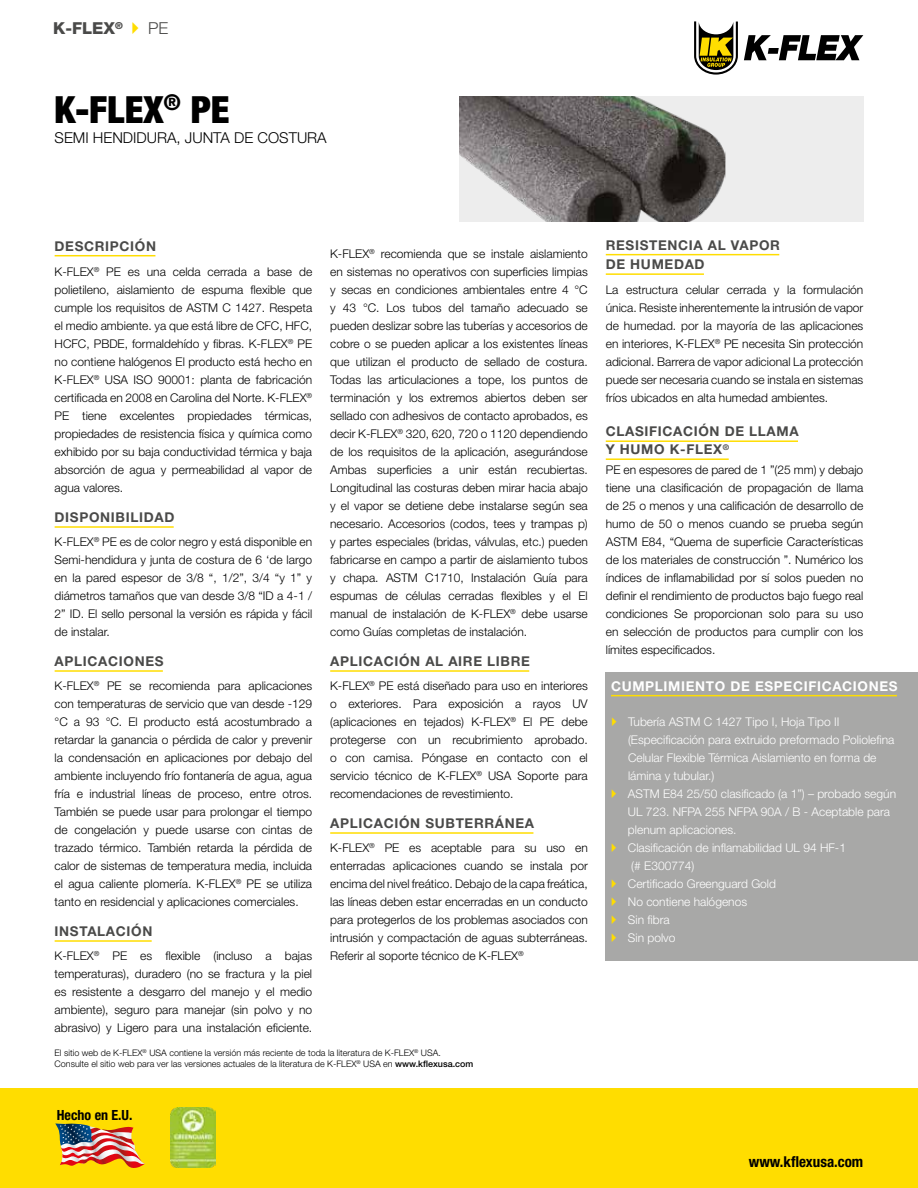
<style>
.page{position:relative;width:918px;height:1188px;background:#fff}
.page>*{position:absolute;margin:0;border:0;box-sizing:border-box;transform-origin:0 0}
.t1{font:900 condensed 37.5px "Helvetica Neue LT Std";color:#000}
.t2{font:800 16.5px "Helvetica Neue LT Std";color:#4a4a49}
.t3{font:300 16.5px "Helvetica Neue LT Std";color:#4a4a49}
.t4{font:300 15px "Helvetica Neue LT Std";color:#000}
.t5{font:700 condensed 15px "Helvetica Neue LT Std";color:#000}
.t6{font:700 condensed 13.95px "Helvetica Neue LT Std";color:#000}
.t7{font:700 13.5px/19.5px "Helvetica Neue LT Std";letter-spacing:.05em;color:#4a4a49}
.t8{font:700 13.5px "Helvetica Neue LT Std";letter-spacing:.05em;color:#fff}
.t9{font:300 12px/18px "Helvetica Neue LT Std";color:#000;text-align:justify}
.t10{font:300 12px/18px "Helvetica Neue LT Std";color:#fff}
.t11{font:300 9px/10.8px "Helvetica Neue LT Std";color:#000}
.s1{font-weight:500}
</style>
<div class="page">
<div style="left:0;top:1088px;width:918px;height:100px;background:#fd0"></div>
<svg style="left:694px;top:21px;width:44px;height:54px"></svg>
<svg style="left:744px;top:35px;width:119px;height:25px"></svg>
<div style="left:606px;top:672px;width:312px;height:288px;background:#a8a8a7"></div>
<div style="left:459px;top:96px;width:404px;height:126px;background:#ededed"></div>
<img style="left:459px;top:96px;width:267px;height:126px">
<hr style="left:55px;top:255px;width:100px;height:1px;background:#fd0">
<hr style="left:55px;top:526px;width:119px;height:2px;background:#fd0">
<hr style="left:55px;top:670px;width:108px;height:2px;background:#fd0">
<hr style="left:55px;top:940px;width:97px;height:2px;background:#fd0">
<hr style="left:330px;top:670px;width:199px;height:2px;background:#fd0">
<hr style="left:330px;top:832px;width:203px;height:2px;background:#fd0">
<hr style="left:606px;top:254px;width:173px;height:1px;background:#fd0">
<hr style="left:606px;top:273px;width:98px;height:2px;background:#fd0">
<hr style="left:606px;top:440px;width:192px;height:2px;background:#fd0">
<hr style="left:606px;top:458px;width:123px;height:2px;background:#fd0">
<hr style="left:611px;top:695px;width:286px;height:1px;background:#fd0">
<img style="left:55px;top:1123px;width:90px;height:45px">
<img style="left:170px;top:1108px;width:45px;height:60px">
<h2 class="t2" style="left:53px;top:18px;width:71px">K-FLEX<sup>®</sup></h2>
<h2 class="t3" style="left:148px;top:18px;width:22px">PE</h2>
<h1 class="t1" style="left:55px;top:86px;width:177px">K-FLEX<sup>®</sup> PE</h1>
<p class="t4" style="left:55px;top:128px;width:274px">SEMI HENDIDURA, JUNTA DE COSTURA</p>
<p class="t7" style="left:55px;top:236px;width:103px">DESCRIPCIÓN</p>
<p class="t9" style="left:55px;top:262px;width:259px">K-FLEX<sup>®</sup> PE es una celda cerrada a base de polietileno, aislamiento de espuma flexible que cumple los requisitos de ASTM C 1427. Respeta el medio ambiente. ya que está libre de CFC, HFC, HCFC, PBDE, formaldehído y fibras. K-FLEX<sup>®</sup> PE no contiene halógenos El producto está hecho en K-FLEX<sup>®</sup> USA ISO 90001: planta de fabricación certificada en 2008 en Carolina del Norte. K-FLEX<sup>® </sup>PE tiene excelentes propiedades térmicas, propiedades de resistencia física y química como exhibido por su baja conductividad térmica y baja absorción de agua y permeabilidad al vapor de agua valores.</p>
<p class="t7" style="left:55px;top:507px;width:121px">DISPONIBILIDAD</p>
<p class="t9" style="left:55px;top:532px;width:259px">K-FLEX<sup>®</sup> PE es de color negro y está disponible en Semi-hendidura y junta de costura de 6 ‘de largo en la pared espesor de 3/8 “, 1/2”, 3/4 “y 1” y diámetros tamaños que van desde 3/8 “ID a 4-1 / 2” ID. El sello personal la versión es rápida y fácil de instalar.</p>
<p class="t7" style="left:55px;top:651px;width:110px">APLICACIONES</p>
<p class="t9" style="left:55px;top:676px;width:259px">K-FLEX<sup>®</sup> PE se recomienda para aplicaciones con temperaturas de servicio que van desde -129 °C a 93 °C. El producto está acostumbrado a retardar la ganancia o pérdida de calor y prevenir la condensación en aplicaciones por debajo del ambiente incluyendo frío fontanería de agua, agua fría e industrial líneas de proceso, entre otros.<br>También se puede usar para prolongar el tiempo de congelación y puede usarse con cintas de trazado térmico. También retarda la pérdida de calor de sistemas de temperatura media, incluida el agua caliente plomería. K-FLEX<sup>®</sup> PE se utiliza tanto en residencial y aplicaciones comerciales.</p>
<p class="t7" style="left:55px;top:921px;width:99px">INSTALACIÓN</p>
<p class="t9" style="left:55px;top:946px;width:259px">K-FLEX<sup>®</sup> PE es flexible (incluso a bajas temperaturas), duradero (no se fractura y la piel es resistente a desgarro del manejo y el medio ambiente), seguro para manejar (sin polvo y no abrasivo) y Ligero para una instalación eficiente.</p>
<p class="t9" style="left:330px;top:244px;width:259px">K-FLEX<sup>®</sup> recomienda que se instale aislamiento en sistemas no operativos con superficies limpias y secas en condiciones ambientales entre 4 °C y 43 °C. Los tubos del tamaño adecuado se pueden deslizar sobre las tuberías y accesorios de cobre o se pueden aplicar a los existentes líneas que utilizan el producto de sellado de costura.<br>Todas las articulaciones a tope, los puntos de terminación y los extremos abiertos deben ser sellado con adhesivos de contacto aprobados, es decir K-FLEX<sup>®</sup> 320, 620, 720 o 1120 dependiendo de los requisitos de la aplicación, asegurándose Ambas superficies a unir están recubiertas.<br>Longitudinal las costuras deben mirar hacia abajo y el vapor se detiene debe instalarse según sea necesario. Accesorios (codos, tees y trampas p) y partes especiales (bridas, válvulas, etc.) pueden fabricarse en campo a partir de aislamiento tubos y chapa. ASTM C1710, Instalación Guía para espumas de células cerradas flexibles y el El manual de instalación de K-FLEX<sup>®</sup> debe usarse como Guías completas de instalación.</p>
<p class="t7" style="left:330px;top:651px;width:201px">APLICACIÓN AL AIRE LIBRE</p>
<p class="t9" style="left:330px;top:676px;width:259px">K-FLEX<sup>®</sup> PE está diseñado para uso en interiores o exteriores. Para exposición a rayos UV (aplicaciones en tejados) K-FLEX<sup>®</sup> El PE debe protegerse con un recubrimiento aprobado. o con camisa. Póngase en contacto con el servicio técnico de K-FLEX<sup>®</sup> USA Soporte para recomendaciones de revestimiento.</p>
<p class="t7" style="left:330px;top:813px;width:205px">APLICACIÓN SUBTERRÁNEA</p>
<p class="t9" style="left:330px;top:838px;width:259px">K-FLEX<sup>®</sup> PE es aceptable para su uso en enterradas aplicaciones cuando se instala por encima del nivel freático. Debajo de la capa freática, las líneas deben estar encerradas en un conducto para protegerlos de los problemas asociados con intrusión y compactación de aguas subterráneas.<br>Referir al soporte técnico de K-FLEX<sup>®</sup></p>
<p class="t11" style="left:55px;top:1048px;width:420px">El sitio web de K-FLEX<sup>®</sup> USA contiene la versión más reciente de toda la literatura de K-FLEX<sup>®</sup> USA.<br>Consulte el sitio web para ver las versiones actuales de la literatura de K-FLEX<sup>®</sup> USA en <span class="s1">www.kflexusa.com</span></p>
<p class="t6" style="left:57px;top:1106px;width:77px">Hecho en E.U.</p>
<p class="t7" style="left:606px;top:235px;width:176px">RESISTENCIA AL VAPOR<br>DE HUMEDAD</p>
<p class="t9" style="left:606px;top:280px;width:259px">La estructura celular cerrada y la formulación única. Resiste inherentemente la intrusión de vapor de humedad. por la mayoría de las aplicaciones en interiores, K-FLEX<sup>®</sup> PE necesita Sin protección adicional. Barrera de vapor adicional La protección puede ser necesaria cuando se instala en sistemas fríos ubicados en alta humedad ambientes.</p>
<p class="t7" style="left:606px;top:422px;width:194px;line-height:18px">CLASIFICACIÓN DE LLAMA<br>Y HUMO K-FLEX<sup>®</sup></p>
<p class="t9" style="left:606px;top:460px;width:259px">PE en espesores de pared de 1 ”(25 mm) y debajo tiene una clasificación de propagación de llama de 25 o menos y una calificación de desarrollo de humo de 50 o menos cuando se prueba según ASTM E84, “Quema de superficie Características de los materiales de construcción ”. Numérico los índices de inflamabilidad por sí solos pueden no definir el rendimiento de productos bajo fuego real condiciones Se proporcionan solo para su uso en selección de productos para cumplir con los límites especificados.</p>
<p class="t8" style="left:611px;top:677px;width:288px">CUMPLIMIENTO DE ESPECIFICACIONES</p>
<p class="t10" style="left:628px;top:712px;width:270px">Tubería ASTM C 1427 Tipo I, Hoja Tipo II (Especificación para extruido preformado Poliolefina<br>Celular Flexible Térmica Aislamiento en forma de lámina y tubular.)<br>ASTM E84 25/50 clasificado (a 1”) – probado según<br>UL 723. NFPA 255 NFPA 90A / B - Aceptable para plenum aplicaciones.<br>Clasificación de inflamabilidad UL 94 HF-1<br>(# E300774)<br>Certificado Greenguard Gold<br>No contiene halógenos<br>Sin fibra<br>Sin polvo</p>
<p class="t5" style="left:749px;top:1153px;width:116px">www.kflexusa.com</p>
</div>
